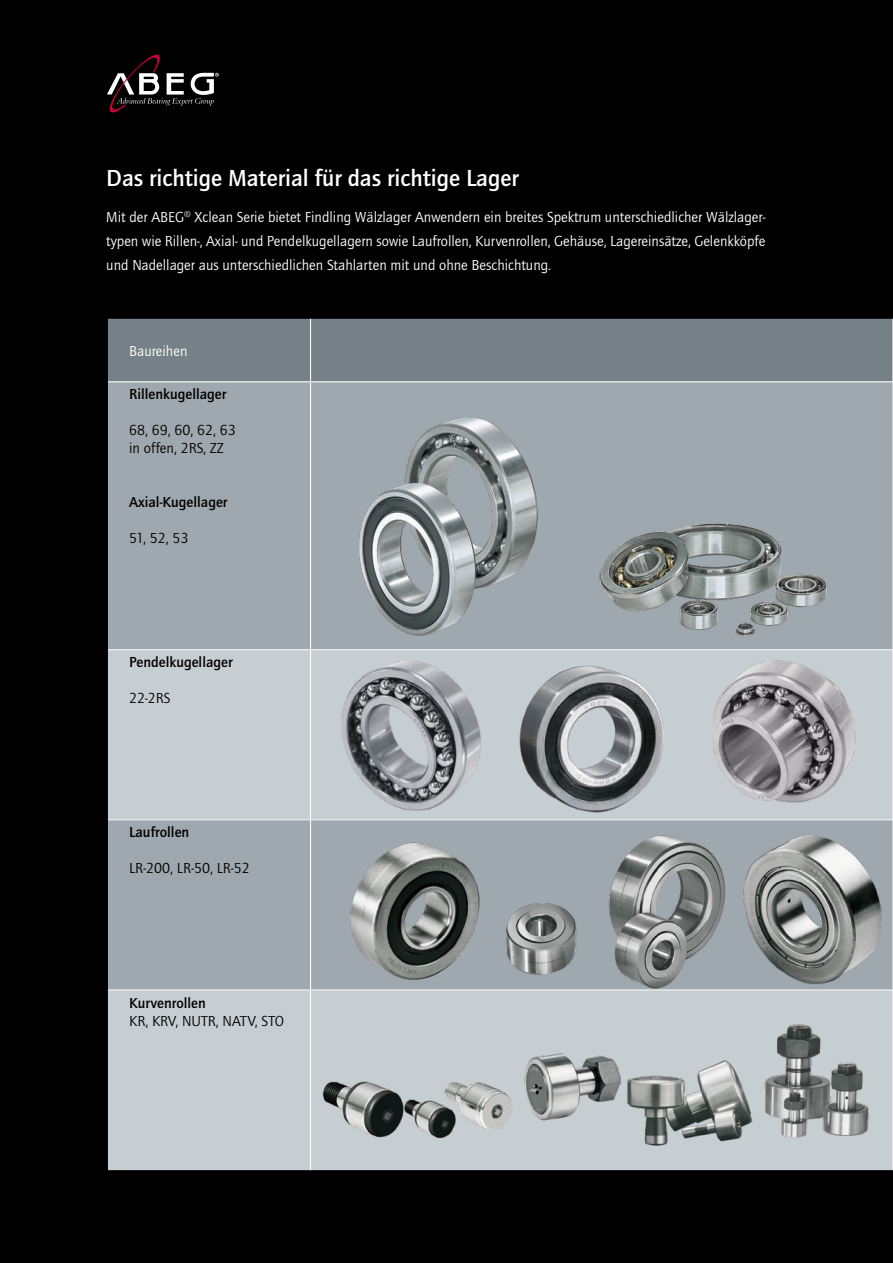
<style>
.page{position:relative;width:893px;height:1263px;background:#000}
.page>*{position:absolute;margin:0;border:0;box-sizing:border-box;transform-origin:0 0}
.t1{font:700 24px "Quay Itc T";color:#fff}
.t2{font:15px/24px "Quay Itc T";color:#fff;text-align:justify}
.t3{font:15px/18px "Quay Itc T";color:#000}
.t4{font:700 15px "Quay Itc T";color:#000}
</style>
<div class="page">
<svg style="left:107px;top:54px;width:112px;height:59px;background:#2e292b"></svg>
<div style="left:108px;top:319px;width:784px;height:62px;background:#768187"></div>
<div style="left:108px;top:382px;width:784px;height:267px;background:#9fa8ae"></div>
<svg style="left:108px;top:650px;width:784px;height:520px;background:#bbc3c7"></svg>
<hr style="left:310px;top:319px;width:1px;height:62px;background:#fff">
<hr style="left:892px;top:319px;width:1px;height:62px;background:#fff">
<hr style="left:108px;top:381px;width:202px;height:1px;background:#fff">
<hr style="left:310px;top:381px;width:583px;height:1px;background:#fff">
<hr style="left:310px;top:382px;width:1px;height:267px;background:#fff">
<hr style="left:892px;top:382px;width:1px;height:267px;background:#fff">
<hr style="left:310px;top:650px;width:1px;height:169px;background:#fff">
<hr style="left:892px;top:650px;width:1px;height:169px;background:#fff">
<hr style="left:310px;top:990px;width:1px;height:180px;background:#fff">
<hr style="left:892px;top:990px;width:1px;height:180px;background:#fff">
<hr style="left:108px;top:649px;width:202px;height:1px;background:#fff">
<hr style="left:310px;top:649px;width:583px;height:1px;background:#fff">
<hr style="left:108px;top:819px;width:202px;height:1px;background:#fff">
<hr style="left:108px;top:989px;width:202px;height:1px;background:#fff">
<img style="left:312px;top:383px;width:581px;height:265px">
<img style="left:311px;top:651px;width:575px;height:165px">
<img style="left:310px;top:816px;width:583px;height:174px">
<img style="left:311px;top:992px;width:566px;height:168px">
<h1 class="t1" style="left:106px;top:164px;width:414px">Das richtige Material für das richtige Lager</h1>
<p class="t2" style="left:106px;top:205px;width:660px">Mit der ABEG<sup>®</sup> Xclean Serie bietet Findling Wälzlager Anwendern ein breites Spektrum unterschiedlicher Wälzlager&shy;typen wie Rillen-, Axial- und Pendelkugellagern sowie Laufrollen, Kurvenrollen, Gehäuse, Lagereinsätze, Gelenkköpfe und Nadellager aus unterschiedlichen Stahlarten mit und ohne Beschichtung.</p>
<p class="t2" style="left:129px;top:339px;width:60px">Baureihen</p>
<p class="t4" style="left:129px;top:386px;width:99px">Rillenkugellager</p>
<p class="t3" style="left:129px;top:421px;width:108px">68, 69, 60, 62, 63 in offen, 2RS, ZZ</p>
<p class="t4" style="left:129px;top:494px;width:100px">Axial-Kugellager</p>
<p class="t3" style="left:129px;top:529px;width:61px">51, 52, 53</p>
<p class="t4" style="left:129px;top:654px;width:105px">Pendelkugellager</p>
<p class="t3" style="left:129px;top:689px;width:43px">22-2RS</p>
<p class="t4" style="left:129px;top:824px;width:62px">Laufrollen</p>
<p class="t3" style="left:129px;top:859px;width:122px">LR-200, LR-50, LR-52</p>
<p class="t4" style="left:129px;top:994px;width:78px">Kurvenrollen</p>
<p class="t3" style="left:129px;top:1011px;width:156px">KR, KRV, NUTR, NATV, STO</p>
</div>
